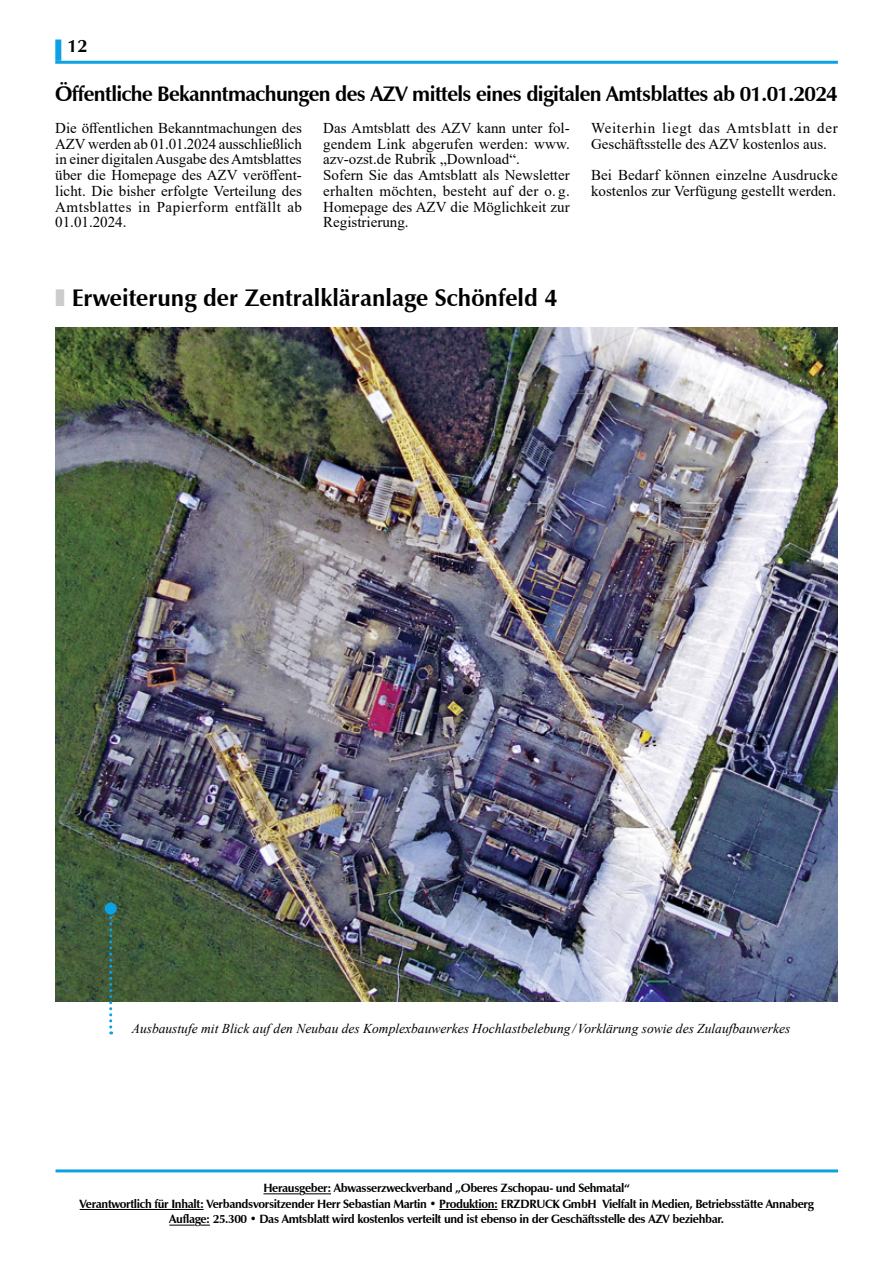
<style>
.page{position:relative;width:893px;height:1263px;background:#fff}
.page>*{position:absolute;margin:0;border:0;box-sizing:border-box;transform-origin:0 0}
.t1{font:700 24px "Zapf Humanist 601 BT";color:#000}
.t2{font:700 21px "Zapf Humanist 601 BT";letter-spacing:-.03em;color:#000}
.t3{font:700 18px "Zapf Humanist 601 BT";color:#000}
.t4{font:15px/15.8px "Times New Roman";color:#000}
.t5{font:italic 13.5px "Times New Roman";color:#000}
.t6{font:700 12px/15.6px "Zapf Humanist 601 BT";letter-spacing:-.03em;color:#000;text-align:center}
.s1{color:#cbcccc}
</style>
<div class="page">
<hr style="left:55px;top:61px;width:783px;height:3px;background:#0ba1e2">
<div style="left:55px;top:40px;width:6px;height:21px;background:#0ba1e2"></div>
<hr style="left:56px;top:1169px;width:782px;height:3px;background:#0ba1e2">
<hr style="left:263px;top:1193px;width:36px;height:1px;background:#000">
<svg style="left:305px;top:1193px;width:26px;height:1px"></svg>
<hr style="left:80px;top:1209px;width:124px;height:1px;background:#000">
<hr style="left:439px;top:1209px;width:59px;height:1px;background:#000">
<svg style="left:169px;top:1224px;width:41px;height:1px"></svg>
<img style="left:55px;top:327px;width:783px;height:674px">
<svg style="left:109px;top:915px;width:3px;height:119px"></svg>
<div style="left:105px;top:903px;width:12px;height:12px;background:#0ba1e2;border-radius:50%"></div>
<p class="t3" style="left:67px;top:34px;width:21px">12</p>
<h2 class="t2" style="left:55px;top:81px;width:784px">Öffentliche Bekanntmachungen des AZV mittels eines digitalen Amtsblattes ab 01.01.2024</h2>
<p class="t4" style="left:55px;top:119px;width:248px;text-align:justify">Die öffentlichen Bekanntmachungen des AZV werden ab 01.01.2024 ausschließlich in einer digitalen Ausgabe des Amtsblattes über die Homepage des AZV veröffent&shy;licht. Die bisher erfolgte Verteilung des Amtsblattes in Papierform entfällt ab 01.01.2024.</p>
<p class="t4" style="left:323px;top:119px;width:248px">Das Amtsblatt des AZV kann unter fol&shy;gendem Link abgerufen werden: www. azv-ozst.de Rubrik „Download“.<br>Sofern Sie das Amtsblatt als Newsletter erhalten möchten, besteht auf der o. g.<br>Homepage des AZV die Möglichkeit zur Registrierung.</p>
<p class="t4" style="left:591px;top:119px;width:248px">Weiterhin liegt das Amtsblatt in der<br>Geschäftsstelle des AZV kostenlos aus.</p>
<p class="t4" style="left:591px;top:167px;width:248px">Bei Bedarf können einzelne Ausdrucke kostenlos zur Verfügung gestellt werden.</p>
<h1 class="t1" style="left:55px;top:283px;width:504px"><span class="s1">❚</span> Erweiterung der Zentralkläranlage Schönfeld 4</h1>
<p class="t5" style="left:132px;top:1019px;width:660px">Ausbaustufe mit Blick auf den Neubau des Komplexbauwerkes Hochlastbelebung/Vorklärung sowie des Zulaufbauwerkes</p>
<p class="t6" style="left:80px;top:1180px;width:736px">Herausgeber: Abwasserzweckverband „Oberes Zschopau- und Sehmatal“<br>Verantwortlich für Inhalt: Verbandsvorsitzender Herr Sebastian Martin • Produktion: ERZDRUCK GmbH Vielfalt in Medien, Betriebsstätte Annaberg<br>Auflage: 25.300 • Das Amtsblatt wird kostenlos verteilt und ist ebenso in der Geschäftsstelle des AZV beziehbar.</p>
</div>
